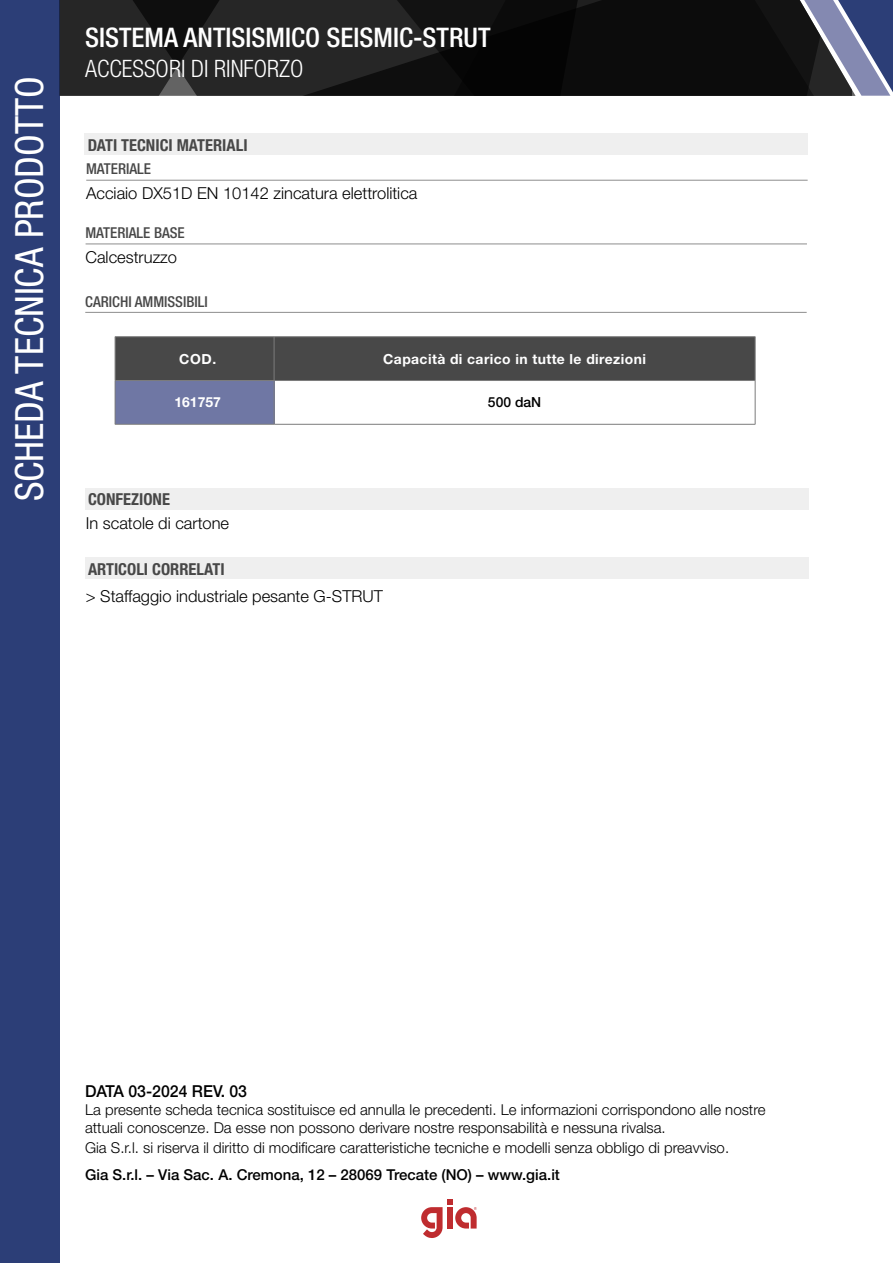
<style>
.page{position:relative;width:893px;height:1263px;background:#fff}
.page>*{position:absolute;margin:0;border:0;box-sizing:border-box;transform-origin:0 0}
.t1{font:condensed 39px "Helvetica Neue LT Std";color:#fff}
.t2{font:500 condensed 27px "Helvetica Neue LT Std";color:#fff}
.t3{font:300 condensed 24px "Helvetica Neue LT Std";color:#fff}
.Stile_di_paragrafo_1{font:300 16.5px "Helvetica Neue LT Std";color:#000}
.t4{font:700 condensed 16.5px "Helvetica Neue LT Std";color:#484848}
.t5{font:500 16.5px "Helvetica Neue LT Std";color:#000;scale:.96 1}
.t6{font:300 15px/18px "Helvetica Neue LT Std";color:#000}
.t7{font:500 15px "Helvetica Neue LT Std";color:#000}
.t8{font:500 condensed 15px "Helvetica Neue LT Std";color:#484848}
.t9{font:700 13.95px "Helvetica Neue LT Std";letter-spacing:.03em;color:#fff}
.t10{font:500 13.95px "Helvetica Neue LT Std";color:#000}
</style>
<div class="page">
<div style="left:0;top:0;width:60px;height:1263px;background:#2c3e77"></div>
<svg style="left:421px;top:1199px;width:56px;height:39px"></svg>
<svg style="left:64px;top:0;width:728px;height:96px;background:#171717"></svg>
<svg style="left:792px;top:0;width:101px;height:96px;background:#535974"></svg>
<hr style="left:86px;top:180px;width:722px;height:1px;background:#939393">
<hr style="left:85px;top:312px;width:722px;height:1px;background:#939393">
<div style="left:85px;top:133px;width:723px;height:22px;background:#efefef"></div>
<div style="left:85px;top:488px;width:723px;height:22px;background:#efefef"></div>
<div style="left:85px;top:558px;width:723px;height:21px;background:#efefef"></div>
<hr style="left:86px;top:243px;width:721px;height:1px;background:#939393">
<div style="left:116px;top:337px;width:639px;height:43px;background:#484848"></div>
<div style="left:115px;top:380px;width:159px;height:44px;background:#6f77a4"></div>
<hr style="left:115px;top:336px;width:159px;height:1px;background:#7c7c7c">
<hr style="left:115px;top:337px;width:1px;height:43px;background:#7c7c7c">
<hr style="left:274px;top:336px;width:481px;height:1px;background:#7c7c7c">
<hr style="left:274px;top:337px;width:1px;height:43px;background:#7c7c7c">
<hr style="left:755px;top:337px;width:1px;height:43px;background:#7c7c7c">
<hr style="left:115px;top:380px;width:159px;height:1px;background:#7c7c7c">
<hr style="left:115px;top:381px;width:1px;height:43px;background:#7c7c7c">
<hr style="left:274px;top:380px;width:481px;height:1px;background:#7c7c7c">
<hr style="left:274px;top:381px;width:1px;height:43px;background:#7c7c7c">
<hr style="left:755px;top:381px;width:1px;height:43px;background:#7c7c7c">
<hr style="left:115px;top:424px;width:159px;height:1px;background:#7c7c7c">
<hr style="left:274px;top:424px;width:481px;height:1px;background:#7c7c7c">
<h1 class="t1" style="left:7px;top:501px;width:426px;rotate:-90deg">SCHEDA TECNICA PRODOTTO</h1>
<h2 class="t2" style="left:85px;top:21px;width:407px">SISTEMA ANTISISMICO SEISMIC-STRUT</h2>
<p class="t3" style="left:85px;top:55px;width:220px">ACCESSORI DI RINFORZO</p>
<p class="t4" style="left:88px;top:135px;width:161px">DATI TECNICI MATERIALI</p>
<p class="t8" style="left:86px;top:160px;width:66px">MATERIALE</p>
<p class="Stile_di_paragrafo_1" style="left:86px;top:183px;width:333px">Acciaio DX51D EN 10142 zincatura elettrolitica</p>
<p class="t8" style="left:85px;top:224px;width:101px">MATERIALE BASE</p>
<p class="Stile_di_paragrafo_1" style="left:85px;top:247px;width:93px">Calcestruzzo</p>
<p class="t8" style="left:85px;top:292px;width:124px">CARICHI AMMISSIBILI</p>
<p class="t9" style="left:179px;top:350px;width:39px">COD.</p>
<p class="t9" style="left:383px;top:350px;width:264px">Capacità di carico in tutte le direzioni</p>
<p class="t9" style="left:175px;top:394px;width:48px">161757</p>
<p class="t10" style="left:488px;top:394px;width:55px">500 daN</p>
<p class="t4" style="left:88px;top:490px;width:83px">CONFEZIONE</p>
<p class="Stile_di_paragrafo_1" style="left:86px;top:513px;width:145px">In scatole di cartone</p>
<p class="t4" style="left:88px;top:559px;width:138px">ARTICOLI CORRELATI</p>
<p class="Stile_di_paragrafo_1" style="left:86px;top:586px;width:299px">&gt; Staffaggio industriale pesante G-STRUT</p>
<p class="t5" style="left:85px;top:1081px;width:170px">DATA 03-2024 REV. 03</p>
<p class="t6" style="left:85px;top:1100px;width:682px">La presente scheda tecnica sostituisce ed annulla le precedenti. Le informazioni corrispondono alle nostre attuali conoscenze. Da esse non possono derivare nostre responsabilità e nessuna rivalsa.</p>
<p class="t6" style="left:85px;top:1138px;width:646px">Gia S.r.l. si riserva il diritto di modificare caratteristiche tecniche e modelli senza obbligo di preavviso.</p>
<p class="t7" style="left:85px;top:1166px;width:476px">Gia S.r.l. – Via Sac. A. Cremona, 12 – 28069 Trecate (NO) – www.gia.it</p>
</div>
